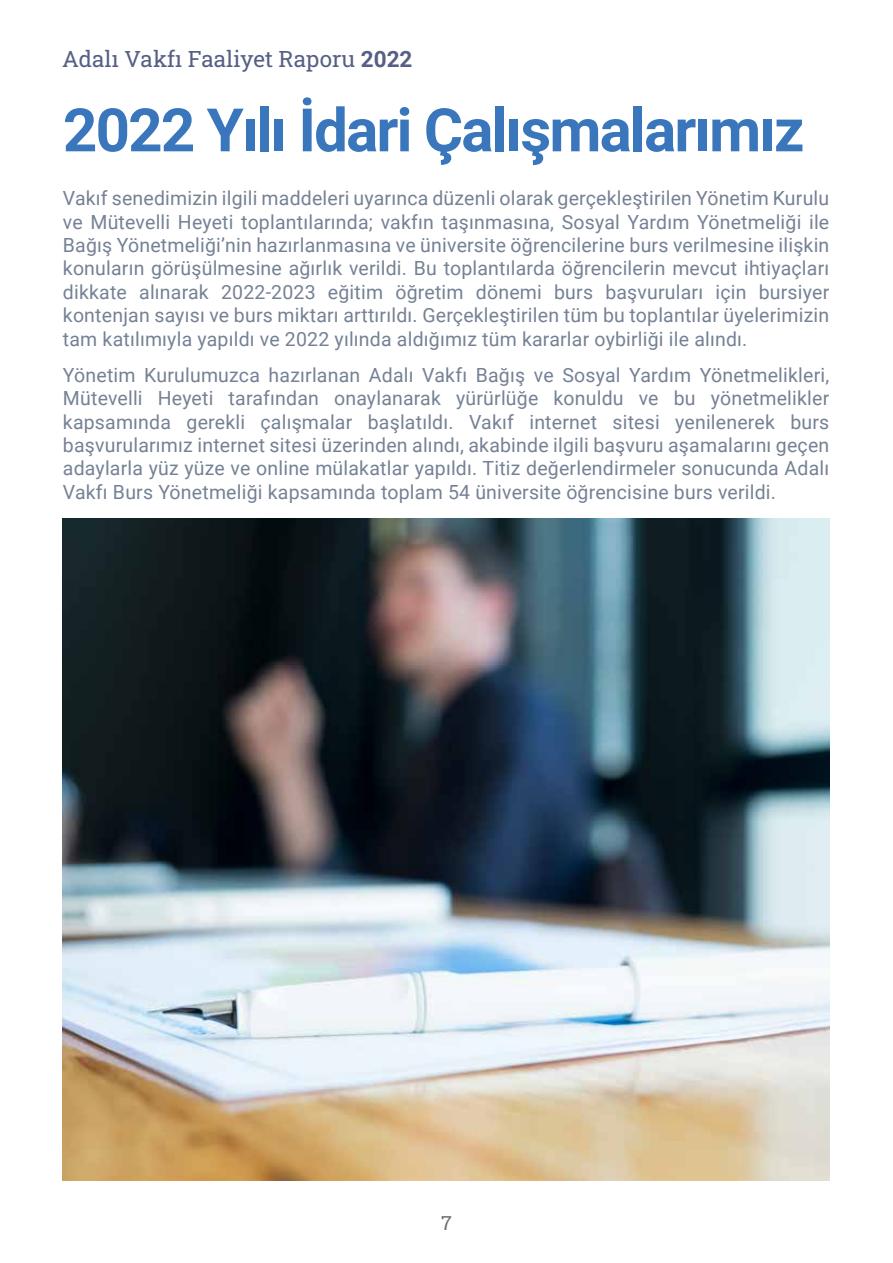
<style>
.page{position:relative;width:893px;height:1263px;background:#fff}
.page>*{position:absolute;margin:0;border:0;box-sizing:border-box;transform-origin:0 0}
.t1{font:700 60px "Roboto";letter-spacing:-.03em;color:#3976bb}
.t2{font:22.5px "Roboto Slab";color:#565f84}
.t3{font:19.5px/23.4px "Roboto";letter-spacing:.01em;color:#758194;text-align:justify}
.t4{font:19.5px "Roboto Slab";color:#6d6e71}
.s1{font-family:"Roboto";font-weight:700}
</style>
<div class="page">
<img style="left:63px;top:519px;width:766px;height:661px">
<p class="t2" style="left:62px;top:43px;width:352px">Adalı Vakfı Faaliyet Raporu <span class="s1">2022</span></p>
<h1 class="t1" style="left:63px;top:88px;width:743px">2022 Yılı İdari Çalışmalarımız</h1>
<p class="t3" style="left:63px;top:186px;width:768px">Vakıf senedimizin ilgili maddeleri uyarınca düzenli olarak gerçekleştirilen Yönetim Kurulu ve Mütevelli Heyeti toplantılarında; vakfın taşınmasına, Sosyal Yardım Yönetmeliği ile Bağış Yönetmeliği’nin hazırlanmasına ve üniversite öğrencilerine burs verilmesine ilişkin konuların görüşülmesine ağırlık verildi. Bu toplantılarda öğrencilerin mevcut ihtiyaçları dikkate alınarak 2022-2023 eğitim öğretim dönemi burs başvuruları için bursiyer kontenjan sayısı ve burs miktarı arttırıldı. Gerçekleştirilen tüm bu toplantılar üyelerimizin tam katılımıyla yapıldı ve 2022 yılında aldığımız tüm kararlar oybirliği ile alındı.</p>
<p class="t3" style="left:63px;top:362px;width:768px">Yönetim Kurulumuzca hazırlanan Adalı Vakfı Bağış ve Sosyal Yardım Yönetmelikleri, Mütevelli Heyeti tarafından onaylanarak yürürlüğe konuldu ve bu yönetmelikler kapsamında gerekli çalışmalar başlatıldı. Vakıf internet sitesi yenilenerek burs başvurularımız internet sitesi üzerinden alındı, akabinde ilgili başvuru aşamalarını geçen adaylarla yüz yüze ve online mülakatlar yapıldı. Titiz değerlendirmeler sonucunda Adalı Vakfı Burs Yönetmeliği kapsamında toplam 54 üniversite öğrencisine burs verildi.</p>
<p class="t4" style="left:441px;top:1209px;width:12px">7</p>
</div>
